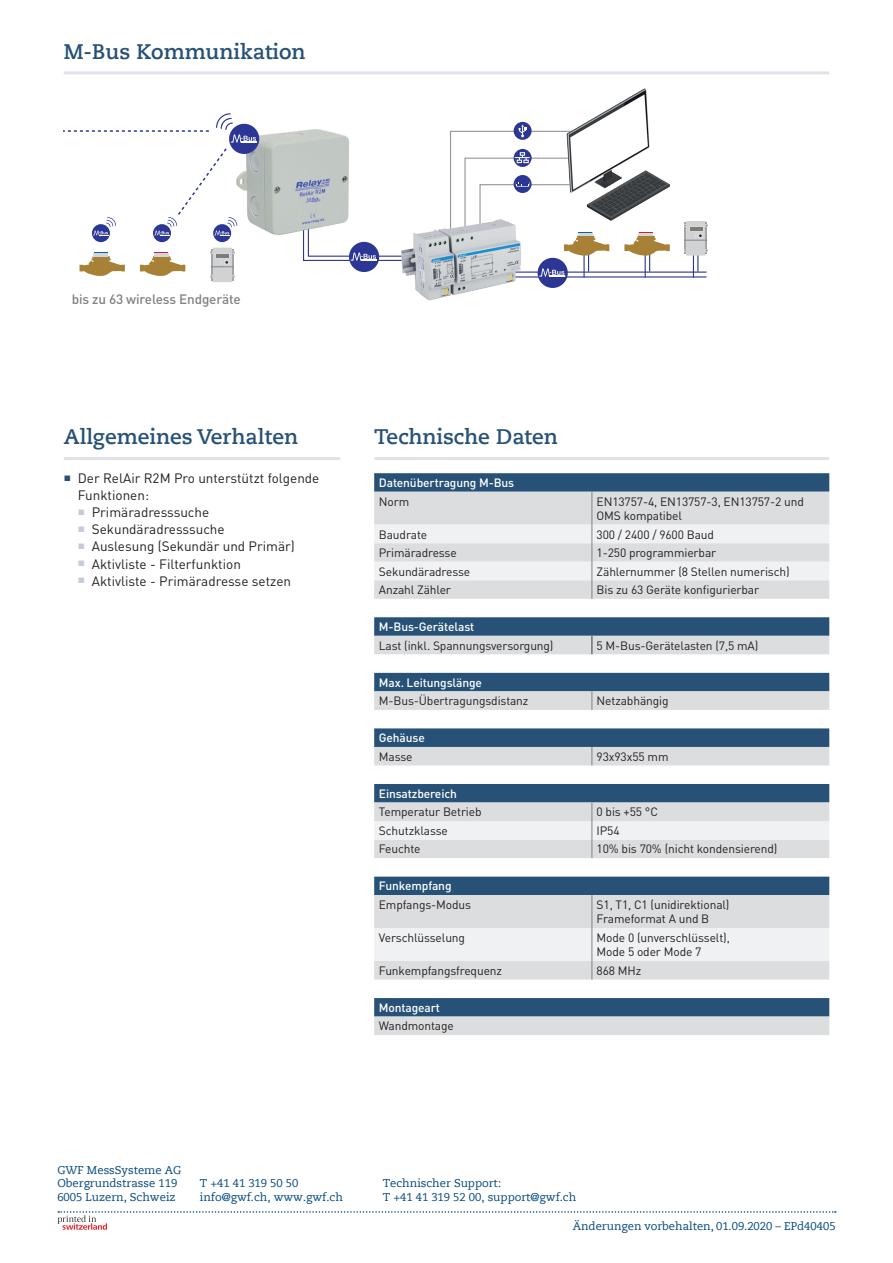
<style>
.page{position:relative;width:893px;height:1263px;background:#fff}
.page>*{position:absolute;margin:0;border:0;box-sizing:border-box;transform-origin:0 0}
.Titel_Linie-unten{font:700 21px "Caecilia Com 75";color:#275177}
.Grundtext{font:13.5px/17.1px "DIN Pro";color:#231f20}
.Tab_Grundtext{font:500 13.5px "DIN Pro";letter-spacing:-.01em;color:#808285}
.Tab_Grundtext-2{font:12px/14.4px "DIN Pro";letter-spacing:-.01em;color:#231f20}
.Tab_Grundtext-3{font:500 12px "DIN Pro";letter-spacing:-.01em;color:#fff}
.t1{font:11.25px/13.5px "Caecilia Com 55 Roman";color:#00467e}
</style>
<div class="page">
<svg style="left:57px;top:1211px;width:779px;height:19px"></svg>
<hr style="left:374px;top:457px;width:455px;height:3px;background:#e1e3eb">
<svg style="left:374px;top:473px;width:455px;height:19px;background:#2e567b"></svg>
<svg style="left:374px;top:492px;width:455px;height:543px;fill:#dcdddf"></svg>
<svg style="left:374px;top:525px;width:455px;height:436px"></svg>
<hr style="left:592px;top:492px;width:1px;height:33px;background:#808285">
<svg style="left:592px;top:636px;width:1px;height:18px"></svg>
<svg style="left:592px;top:691px;width:1px;height:19px"></svg>
<svg style="left:592px;top:747px;width:1px;height:18px"></svg>
<hr style="left:592px;top:895px;width:1px;height:33px;background:#808285">
<svg style="left:592px;top:961px;width:1px;height:18px"></svg>
<svg style="left:592px;top:525px;width:1px;height:74px"></svg>
<svg style="left:592px;top:802px;width:1px;height:56px"></svg>
<hr style="left:592px;top:928px;width:1px;height:33px;background:#808285">
<hr style="left:64px;top:457px;width:276px;height:3px;background:#e1e3eb">
<hr style="left:64px;top:71px;width:765px;height:3px;background:#e1e3eb">
<svg style="left:140px;top:252px;width:45px;height:24px"></svg>
<svg style="left:79px;top:252px;width:46px;height:24px"></svg>
<img style="left:230px;top:129px;width:119px;height:108px">
<div style="left:349px;top:242px;width:30px;height:30px;background:#2c3695;border-radius:50%"></div>
<svg style="left:302px;top:224px;width:96px;height:38px"></svg>
<hr style="left:501px;top:272px;width:206px;height:1px;background:#2c3695">
<hr style="left:501px;top:276px;width:206px;height:2px;background:#2c3695">
<svg style="left:624px;top:236px;width:46px;height:42px"></svg>
<div style="left:538px;top:258px;width:30px;height:30px;background:#2c3695;border-radius:50%"></div>
<div style="left:514px;top:122px;width:18px;height:18px;background:#2c3695;border-radius:50%"></div>
<svg style="left:450px;top:124px;width:159px;height:153px"></svg>
<svg style="left:684px;top:221px;width:24px;height:57px"></svg>
<svg style="left:210px;top:248px;width:24px;height:34px"></svg>
<div style="left:92px;top:224px;width:18px;height:18px;background:#2c3695;border-radius:50%"></div>
<div style="left:153px;top:224px;width:18px;height:18px;background:#2c3695;border-radius:50%"></div>
<div style="left:213px;top:224px;width:18px;height:18px;background:#2c3695;border-radius:50%"></div>
<svg style="left:64px;top:113px;width:194px;height:123px"></svg>
<img style="left:536px;top:88px;width:162px;height:148px">
<img style="left:398px;top:216px;width:130px;height:85px">
<p class="Titel_Linie-unten" style="left:64px;top:37px;width:243px">M-Bus Kommunikation</p>
<p class="Tab_Grundtext" style="left:72px;top:290px;width:171px">bis zu 63 wireless Endgeräte</p>
<p class="Titel_Linie-unten" style="left:64px;top:423px;width:236px">Allgemeines Verhalten</p>
<p class="Grundtext" style="left:78px;top:469px;width:243px;text-indent:-14px"><sup>■</sup> Der RelAir R2M Pro unterstützt folgende<br>Funktionen:</p>
<p class="Grundtext" style="left:78px;top:503px;width:133px"><sup>■</sup> Primäradresssuche</p>
<p class="Grundtext" style="left:78px;top:520px;width:148px"><sup>■</sup> Sekundäradresssuche</p>
<p class="Grundtext" style="left:78px;top:537px;width:219px"><sup>■</sup> Auslesung (Sekundär und Primär)</p>
<p class="Grundtext" style="left:78px;top:555px;width:165px"><sup>■</sup> Aktivliste - Filterfunktion</p>
<p class="Grundtext" style="left:78px;top:572px;width:215px"><sup>■</sup> Aktivliste - Primäradresse setzen</p>
<p class="Titel_Linie-unten" style="left:374px;top:423px;width:185px">Technische Daten</p>
<p class="Tab_Grundtext-3" style="left:379px;top:475px;width:137px">Datenübertragung M-Bus</p>
<p class="Tab_Grundtext-2" style="left:379px;top:494px;width:32px">Norm</p>
<p class="Tab_Grundtext-2" style="left:597px;top:494px;width:209px">EN13757-4, EN13757-3, EN13757-2 und<br>OMS kompatibel</p>
<p class="Tab_Grundtext-2" style="left:379px;top:526px;width:50px">Baudrate</p>
<p class="Tab_Grundtext-2" style="left:597px;top:526px;width:119px">300 / 2400 / 9600 Baud</p>
<p class="Tab_Grundtext-2" style="left:379px;top:545px;width:79px">Primäradresse</p>
<p class="Tab_Grundtext-2" style="left:597px;top:545px;width:121px">1-250 programmierbar</p>
<p class="Tab_Grundtext-2" style="left:379px;top:563px;width:93px">Sekundäradresse</p>
<p class="Tab_Grundtext-2" style="left:597px;top:563px;width:195px">Zählernummer (8 Stellen numerisch)</p>
<p class="Tab_Grundtext-2" style="left:379px;top:582px;width:74px">Anzahl Zähler</p>
<p class="Tab_Grundtext-2" style="left:597px;top:582px;width:164px">Bis zu 63 Geräte konfigurierbar</p>
<p class="Tab_Grundtext-3" style="left:379px;top:619px;width:97px">M-Bus-Gerätelast</p>
<p class="Tab_Grundtext-2" style="left:379px;top:638px;width:176px">Last (inkl. Spannungsversorgung)</p>
<p class="Tab_Grundtext-2" style="left:597px;top:638px;width:163px">5 M-Bus-Gerätelasten (7,5 mA)</p>
<p class="Tab_Grundtext-3" style="left:379px;top:674px;width:105px">Max. Leitungslänge</p>
<p class="Tab_Grundtext-2" style="left:379px;top:693px;width:151px">M-Bus-Übertragungsdistanz</p>
<p class="Tab_Grundtext-2" style="left:597px;top:693px;width:74px">Netzabhängig</p>
<p class="Tab_Grundtext-3" style="left:379px;top:730px;width:47px">Gehäuse</p>
<p class="Tab_Grundtext-2" style="left:379px;top:749px;width:35px">Masse</p>
<p class="Tab_Grundtext-2" style="left:597px;top:749px;width:73px">93x93x55 mm</p>
<p class="Tab_Grundtext-3" style="left:379px;top:785px;width:79px">Einsatzbereich</p>
<p class="Tab_Grundtext-2" style="left:379px;top:804px;width:104px">Temperatur Betrieb</p>
<p class="Tab_Grundtext-2" style="left:597px;top:804px;width:63px">0 bis +55 °C</p>
<p class="Tab_Grundtext-2" style="left:379px;top:823px;width:70px">Schutzklasse</p>
<p class="Tab_Grundtext-2" style="left:597px;top:823px;width:25px">IP54</p>
<p class="Tab_Grundtext-2" style="left:379px;top:841px;width:43px">Feuchte</p>
<p class="Tab_Grundtext-2" style="left:597px;top:841px;width:182px">10% bis 70% (nicht kondensierend)</p>
<p class="Tab_Grundtext-3" style="left:379px;top:878px;width:74px">Funkempfang</p>
<p class="Tab_Grundtext-2" style="left:379px;top:897px;width:94px">Empfangs-Modus</p>
<p class="Tab_Grundtext-2" style="left:597px;top:897px;width:134px">S1, T1, C1 (unidirektional)</p>
<p class="Tab_Grundtext-2" style="left:597px;top:911px;width:114px">Frameformat A und B</p>
<p class="Tab_Grundtext-2" style="left:379px;top:930px;width:88px">Verschlüsselung</p>
<p class="Tab_Grundtext-2" style="left:597px;top:930px;width:135px">Mode 0 (unverschlüsselt),</p>
<p class="Tab_Grundtext-2" style="left:597px;top:944px;width:106px">Mode 5 oder Mode 7</p>
<p class="Tab_Grundtext-2" style="left:379px;top:963px;width:125px">Funkempfangsfrequenz</p>
<p class="Tab_Grundtext-2" style="left:597px;top:963px;width:46px">868 MHz</p>
<p class="Tab_Grundtext-3" style="left:379px;top:999px;width:63px">Montageart</p>
<p class="Tab_Grundtext-2" style="left:379px;top:1018px;width:76px">Wandmontage</p>
<p class="t1" style="left:57px;top:1163px;width:125px">GWF MessSysteme AG<br>Obergrundstrasse 119<br>6005 Luzern, Schweiz</p>
<p class="t1" style="left:200px;top:1176px;width:144px">T +41 41 319 50 50 info@gwf.ch, www.gwf.ch</p>
<p class="t1" style="left:383px;top:1176px;width:195px">Technischer Support:<br>T +41 41 319 52 00, support@gwf.ch</p>
<p class="t1" style="left:573px;top:1219px;width:264px">Änderungen vorbehalten, 01.09.2020 – EPd40405</p>
</div>
